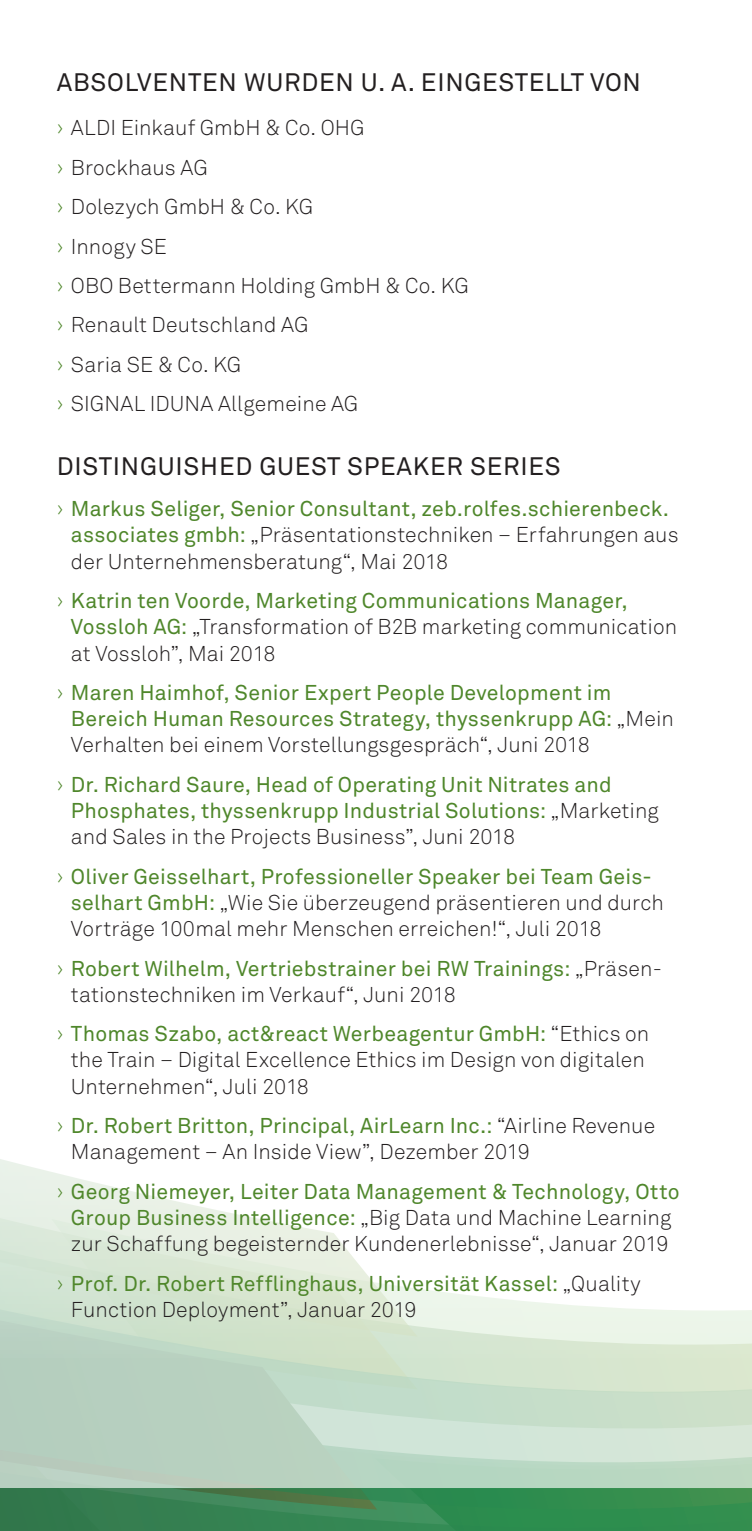
<style>
.page{position:relative;width:752px;height:1531px;background:#fff}
.page>*{position:absolute;margin:0;border:0;box-sizing:border-box;transform-origin:0 0}
.t1{font:25px "Akkurat Pro";letter-spacing:.03em;color:#231f20}
.t2{font:300 21.25px/26.2px "Akkurat Pro";letter-spacing:.005em;color:#231f20}
.t3{font:21.25px/26.2px "Akkurat Pro";letter-spacing:.01em;color:#4f872b}
.s1{color:#4f872b}
.s2{font-weight:300}
.s3{font-weight:300;color:#231f20}
.s4{font-weight:400;color:#4f872b}
</style>
<div class="page">
<svg style="left:0;top:1159px;width:417px;height:133px"></svg>
<svg style="left:0;top:1292px;width:751px;height:239px;background:#afceb6"></svg>
<p class="t1" style="left:57px;top:68px;width:585px">ABSOLVENTEN WURDEN U. A. EINGESTELLT VON</p>
<p class="t2" style="left:57px;top:108px;width:413px;line-height:39.5px"><span class="s1">›</span> ALDI Einkauf GmbH &amp; Co. OHG<br><span class="s1">›</span> Brockhaus AG<br><span class="s1">›</span> Dolezych GmbH &amp; Co. KG<br><span class="s1">›</span> Innogy SE<br><span class="s1">›</span> OBO Bettermann Holding GmbH &amp; Co. KG <span class="s1">›</span> Renault Deutschland AG<br><span class="s1">›</span> Saria SE &amp; Co. KG<br><span class="s1">›</span> SIGNAL IDUNA Allgemeine AG</p>
<p class="t1" style="left:57px;top:452px;width:505px">DISTINGUISHED GUEST SPEAKER SERIES</p>
<p class="t3" style="left:71px;top:496px;width:609px;text-indent:-14px"><span class="s2">›</span> Markus Seliger, Senior Consultant, zeb.rolfes.schierenbeck. associates gmbh: <span class="s3">„Präsentationstechniken – Erfahrungen aus der Unternehmensberatung“, Mai 2018</span></p>
<p class="t2" style="left:71px;top:587px;width:607px;text-indent:-14px"><span class="s1">›</span> <span class="s4">Katrin ten Voorde, Marketing Communications Manager,<br>Vossloh AG:</span> „Transformation of B2B marketing communication at Vossloh”, Mai 2018</p>
<p class="t3" style="left:71px;top:679px;width:604px;text-indent:-14px"><span class="s2">›</span> Maren Haimhof, Senior Expert People Development im<br>Bereich Human Resources Strategy, thyssenkrupp AG: <span class="s3">„Mein<br>Verhalten bei einem Vorstellungsgespräch“, Juni 2018</span></p>
<p class="t3" style="left:71px;top:771px;width:589px;text-indent:-14px"><span class="s2">›</span> Dr. Richard Saure, Head of Operating Unit Nitrates and<br>Phosphates, thyssenkrupp Industrial Solutions: <span class="s3">„Marketing and Sales in the Projects Business”, Juni 2018</span></p>
<p class="t2" style="left:71px;top:863px;width:594px;text-indent:-14px"><span class="s1">›</span> <span class="s4">Oliver Geisselhart, Professioneller Speaker bei Team Geis&shy;selhart GmbH:</span> „Wie Sie überzeugend präsentieren und durch<br>Vorträge 100mal mehr Menschen erreichen!“, Juli 2018</p>
<p class="t3" style="left:71px;top:955px;width:592px;text-indent:-14px"><span class="s2">›</span> Robert Wilhelm, Vertriebstrainer bei RW Trainings: <span class="s3">„Präsen&shy;tationstechniken im Verkauf“, Juni 2018</span></p>
<p class="t2" style="left:71px;top:1020px;width:579px;text-indent:-14px"><span class="s1">›</span> <span class="s4">Thomas Szabo, act&amp;react Werbeagentur GmbH:</span> “Ethics on the Train – Digital Excellence Ethics im Design von digitalen<br>Unternehmen“, Juli 2018</p>
<p class="t2" style="left:71px;top:1112px;width:585px;text-indent:-14px"><span class="s1">›</span> <span class="s4">Dr. Robert Britton, Principal, AirLearn Inc.:</span> “Airline Revenue<br>Management – An Inside View”, Dezember 2019</p>
<p class="t2" style="left:57px;top:1178px;width:624px;text-align:center"><span class="s1">›</span> <span class="s4">Georg Niemeyer, Leiter Data Management &amp; Technology, Otto<br>Group Business Intelligence:</span> „Big Data und Machine Learning zur Schaffung begeisternder Kundenerlebnisse“, Januar 2019</p>
<p class="t3" style="left:71px;top:1270px;width:571px;text-indent:-14px"><span class="s2">›</span> Prof. Dr. Robert Refflinghaus, Universität Kassel: <span class="s3">„Quality<br>Function Deployment”, Januar 2019</span></p>
</div>
